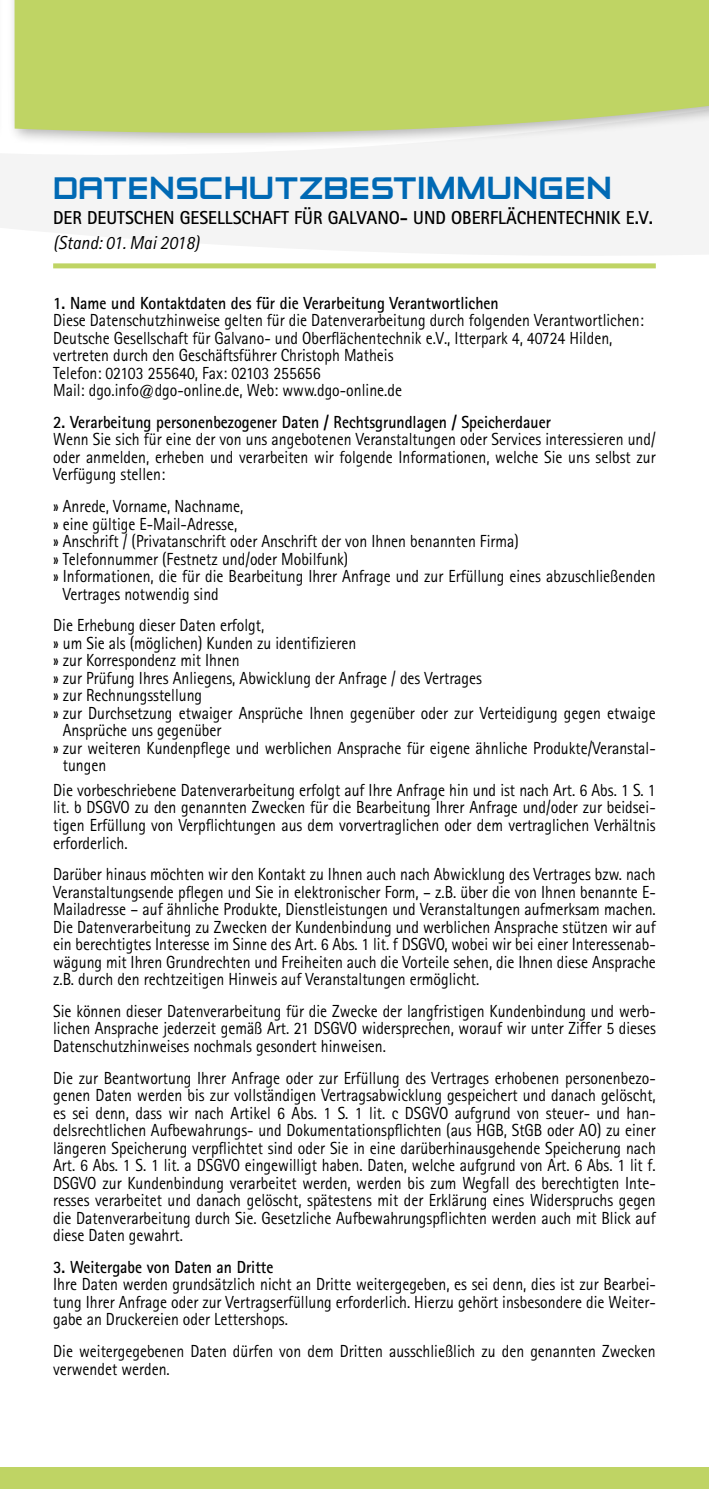
<style>
.page{position:relative;width:709px;height:1489px;background:#fff}
.page>*{position:absolute;margin:0;border:0;box-sizing:border-box;transform-origin:0 0}
.t1{font:37.5px "Zeroes Two";color:#0069b4}
.t2{font:700 18.75px "Rotis Sans Serif";color:#000;scale:.94 1}
.t3{font:italic 18.75px "Rotis Sans Serif";color:#000;scale:.94 1}
.t4{font:17.5px/17.5px "Rotis Sans Serif";color:#000;text-align:justify;scale:.9 1}
.t5{font:700 17.5px "Rotis Sans Serif";color:#000;scale:.9 1}
</style>
<div class="page">
<svg style="left:0;top:221px;width:709px;height:48px;fill:#f4f4f4"></svg>
<svg style="left:0;top:0;width:709px;height:221px;fill:#bfd464"></svg>
<hr style="left:0;top:0;width:4px;height:144px;background:#fefefe">
<svg style="left:4px;top:0;width:67px;height:128px;background:#c8da7b"></svg>
<div style="left:0;top:1467px;width:709px;height:21px;background:#bfd464"></div>
<div style="left:53px;top:263px;width:603px;height:5px;background:#bfd464"></div>
<h1 class="t1" style="left:53px;top:169px;width:560px">DATENSCHUTZBESTIMMUNGEN</h1>
<p class="t2" style="left:53px;top:205px;width:639px">DER DEUTSCHEN GESELLSCHAFT FÜR GALVANO- UND OBERFLÄCHENTECHNIK E.V.</p>
<p class="t3" style="left:53px;top:231px;width:157px">(Stand: 01. Mai 2018)</p>
<p class="t5" style="left:53px;top:291px;width:496px">1. Name und Kontaktdaten des für die Verarbeitung Verantwortlichen</p>
<p class="t4" style="left:53px;top:311px;width:658px;text-align:left">Diese Datenschutzhinweise gelten für die Datenverarbeitung durch folgenden Verantwortlichen:<br>Deutsche Gesellschaft für Galvano- und Oberflächentechnik e.V., Itterpark 4, 40724 Hilden, vertreten durch den Geschäftsführer Christoph Matheis<br>Telefon: 02103 255640, Fax: 02103 255656<br>Mail: dgo.info@dgo-online.de, Web: www.dgo-online.de</p>
<p class="t5" style="left:53px;top:411px;width:554px">2. Verarbeitung personenbezogener Daten / Rechtsgrundlagen / Speicherdauer</p>
<p class="t4" style="left:53px;top:430px;width:671px">Wenn Sie sich für eine der von uns angebotenen Veranstaltungen oder Services interessieren und/ oder anmelden, erheben und verarbeiten wir folgende Informationen, welche Sie uns selbst zur Verfügung stellen:</p>
<p class="t4" style="left:53px;top:497px;width:213px">» Anrede, Vorname, Nachname,</p>
<p class="t4" style="left:53px;top:514px;width:206px">» eine gültige E-Mail-Adresse,</p>
<p class="t4" style="left:53px;top:532px;width:519px">» Anschrift / (Privatanschrift oder Anschrift der von Ihnen benannten Firma)</p>
<p class="t4" style="left:53px;top:549px;width:329px">» Telefonnummer (Festnetz und/oder Mobilfunk)</p>
<p class="t4" style="left:53px;top:567px;width:671px">» Informationen, die für die Bearbeitung Ihrer Anfrage und zur Erfüllung eines abzuschließenden</p>
<p class="t4" style="left:63px;top:584px;width:175px">Vertrages notwendig sind</p>
<p class="t4" style="left:53px;top:616px;width:236px">Die Erhebung dieser Daten erfolgt,</p>
<p class="t4" style="left:53px;top:634px;width:338px">» um Sie als (möglichen) Kunden zu identifizieren</p>
<p class="t4" style="left:53px;top:651px;width:209px">» zur Korrespondenz mit Ihnen</p>
<p class="t4" style="left:53px;top:669px;width:478px">» zur Prüfung Ihres Anliegens, Abwicklung der Anfrage / des Vertrages</p>
<p class="t4" style="left:53px;top:686px;width:167px">» zur Rechnungsstellung</p>
<p class="t4" style="left:53px;top:704px;width:671px">» zur Durchsetzung etwaiger Ansprüche Ihnen gegenüber oder zur Verteidigung gegen etwaige</p>
<p class="t4" style="left:63px;top:721px;width:178px">Ansprüche uns gegenüber</p>
<p class="t4" style="left:53px;top:739px;width:671px">» zur weiteren Kundenpflege und werblichen Ansprache für eigene ähnliche Produkte/Veranstal-</p>
<p class="t4" style="left:63px;top:756px;width:50px">tungen</p>
<p class="t4" style="left:53px;top:781px;width:671px">Die vorbeschriebene Datenverarbeitung erfolgt auf Ihre Anfrage hin und ist nach Art. 6 Abs. 1 S. 1 lit. b DSGVO zu den genannten Zwecken für die Bearbeitung Ihrer Anfrage und/oder zur beidsei&shy;tigen Erfüllung von Verpflichtungen aus dem vorvertraglichen oder dem vertraglichen Verhältnis erforderlich.</p>
<p class="t4" style="left:53px;top:865px;width:671px">Darüber hinaus möchten wir den Kontakt zu Ihnen auch nach Abwicklung des Vertrages bzw. nach Veranstaltungsende pflegen und Sie in elektronischer Form, – z.B. über die von Ihnen benannte E-Mailadresse – auf ähnliche Produkte, Dienstleistungen und Veranstaltungen aufmerksam machen.<br>Die Datenverarbeitung zu Zwecken der Kundenbindung und werblichen Ansprache stützen wir auf ein berechtigtes Interesse im Sinne des Art. 6 Abs. 1 lit. f DSGVO, wobei wir bei einer Interessenab&shy;wägung mit Ihren Grundrechten und Freiheiten auch die Vorteile sehen, die Ihnen diese Ansprache z.B. durch den rechtzeitigen Hinweis auf Veranstaltungen ermöglicht.</p>
<p class="t4" style="left:53px;top:1002px;width:671px">Sie können dieser Datenverarbeitung für die Zwecke der langfristigen Kundenbindung und werb&shy;lichen Ansprache jederzeit gemäß Art. 21 DSGVO widersprechen, worauf wir unter Ziffer 5 dieses Datenschutzhinweises nochmals gesondert hinweisen.</p>
<p class="t4" style="left:53px;top:1068px;width:671px">Die zur Beantwortung Ihrer Anfrage oder zur Erfüllung des Vertrages erhobenen personenbezo&shy;genen Daten werden bis zur vollständigen Vertragsabwicklung gespeichert und danach gelöscht, es sei denn, dass wir nach Artikel 6 Abs. 1 S. 1 lit. c DSGVO aufgrund von steuer- und han&shy;delsrechtlichen Aufbewahrungs- und Dokumentationspflichten (aus HGB, StGB oder AO) zu einer längeren Speicherung verpflichtet sind oder Sie in eine darüberhinausgehende Speicherung nach Art. 6 Abs. 1 S. 1 lit. a DSGVO eingewilligt haben. Daten, welche aufgrund von Art. 6 Abs. 1 lit f.<br>DSGVO zur Kundenbindung verarbeitet werden, werden bis zum Wegfall des berechtigten Inte&shy;resses verarbeitet und danach gelöscht, spätestens mit der Erklärung eines Widerspruchs gegen die Datenverarbeitung durch Sie. Gesetzliche Aufbewahrungspflichten werden auch mit Blick auf diese Daten gewahrt.</p>
<p class="t5" style="left:53px;top:1255px;width:246px">3. Weitergabe von Daten an Dritte</p>
<p class="t4" style="left:53px;top:1275px;width:671px">Ihre Daten werden grundsätzlich nicht an Dritte weitergegeben, es sei denn, dies ist zur Bearbei&shy;tung Ihrer Anfrage oder zur Vertragserfüllung erforderlich. Hierzu gehört insbesondere die Weiter&shy;gabe an Druckereien oder Lettershops.</p>
<p class="t4" style="left:53px;top:1342px;width:671px">Die weitergegebenen Daten dürfen von dem Dritten ausschließlich zu den genannten Zwecken verwendet werden.</p>
</div>
